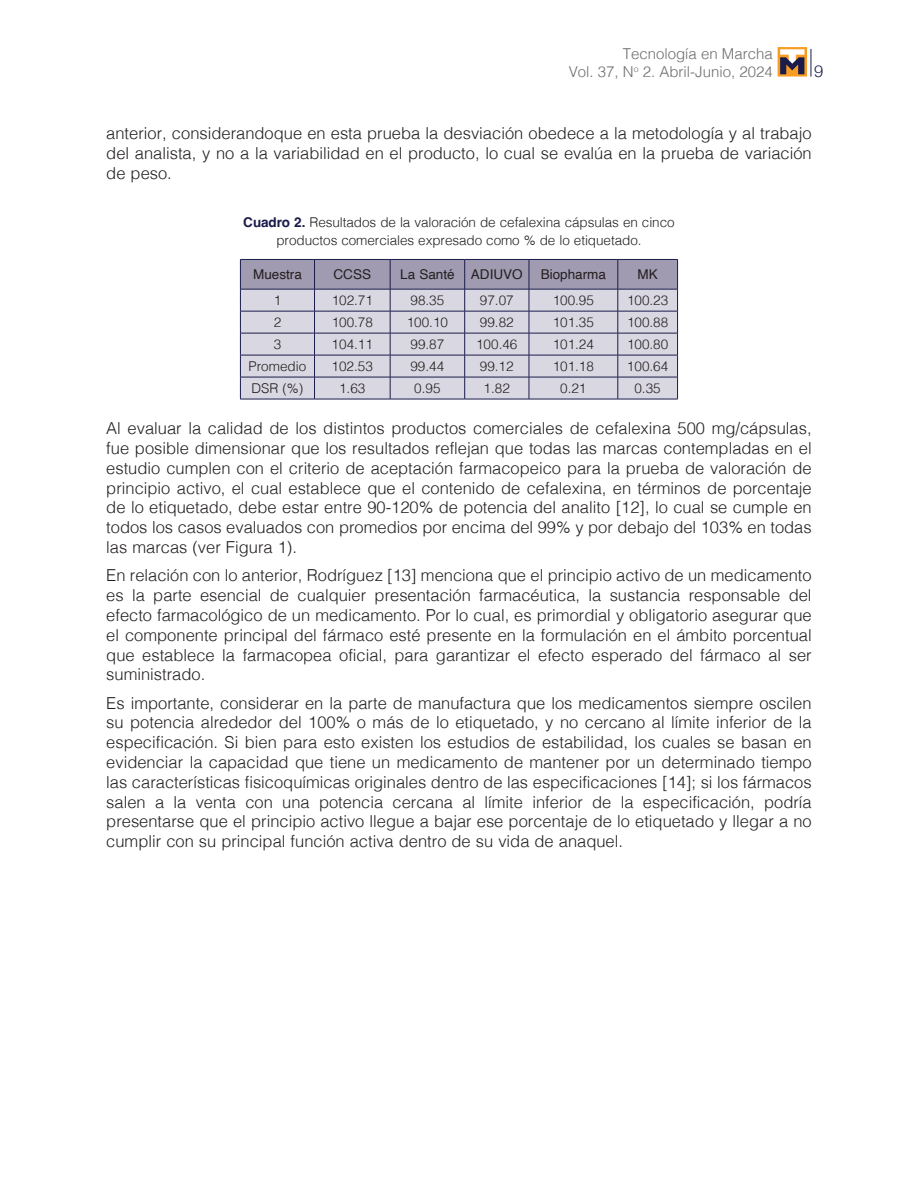
<style>
.page{position:relative;width:918px;height:1188px;background:#fff}
.page>*{position:absolute;margin:0;border:0;box-sizing:border-box;transform-origin:0 0}
.t1{font:300 16.5px/19.8px "Helvetica";color:#231f20;text-align:justify}
.t2{font:300 16.5px "Helvetica Neue";color:#1a1c4c}
.t3{font:300 15px/18px "Helvetica";color:#6c6d70;text-align:right}
.t4{font:300 13.5px/18px "Helvetica";letter-spacing:-.005em;color:#231f20;text-align:center}
.t5{font:13.5px "Helvetica";color:#231f20}
.s1{font-weight:700;color:#1a1c4c}
</style>
<div class="page">
<svg style="left:811px;top:49px;width:1px;height:28px"></svg>
<svg style="left:778px;top:47px;width:29px;height:30px"></svg>
<svg style="left:780px;top:49px;width:24px;height:25px"></svg>
<svg style="left:240px;top:259px;width:438px;height:140px"></svg>
<hr style="left:240px;top:399px;width:75px;height:1px;background:#1a1c4c">
<hr style="left:315px;top:399px;width:75px;height:1px;background:#1a1c4c">
<hr style="left:390px;top:399px;width:75px;height:1px;background:#1a1c4c">
<hr style="left:465px;top:399px;width:64px;height:1px;background:#1a1c4c">
<hr style="left:529px;top:399px;width:89px;height:1px;background:#1a1c4c">
<hr style="left:618px;top:399px;width:60px;height:1px;background:#1a1c4c">
<p class="t3" style="left:569px;top:43px;width:206px">Tecnología en Marcha<br>Vol. 37, N<sup>o</sup> 2. Abril-Junio, 2024</p>
<p class="t2" style="left:814px;top:57px;width:11px">9</p>
<p class="t1" style="left:106px;top:122px;width:707px">anterior, considerandoque en esta prueba la desviación obedece a la metodología y al trabajo del analista, y no a la variabilidad en el producto, lo cual se evalúa en la prueba de variación de peso.</p>
<p class="t4" style="left:243px;top:212px;width:433px"><span class="s1">Cuadro 2.</span> Resultados de la valoración de cefalexina cápsulas en cinco productos comerciales expresado como % de lo etiquetado.</p>
<p class="t5" style="left:253px;top:264px;width:50px">Muestra</p>
<p class="t5" style="left:334px;top:264px;width:39px">CCSS</p>
<p class="t5" style="left:400px;top:264px;width:124px">La Santé ADIUVO</p>
<p class="t5" style="left:541px;top:264px;width:67px">Biopharma</p>
<p class="t5" style="left:638px;top:264px;width:22px">MK</p>
<p class="t4" style="left:274px;top:290px;width:9px">1</p>
<p class="t4" style="left:332px;top:290px;width:43px">102.71</p>
<p class="t4" style="left:411px;top:290px;width:35px">98.35</p>
<p class="t4" style="left:480px;top:290px;width:35px">97.07</p>
<p class="t4" style="left:553px;top:290px;width:43px">100.95</p>
<p class="t4" style="left:627px;top:290px;width:43px">100.23</p>
<p class="t4" style="left:274px;top:312px;width:9px">2</p>
<p class="t4" style="left:332px;top:312px;width:43px">100.78</p>
<p class="t4" style="left:407px;top:312px;width:43px">100.10</p>
<p class="t4" style="left:480px;top:312px;width:35px">99.82</p>
<p class="t4" style="left:553px;top:312px;width:43px">101.35</p>
<p class="t4" style="left:627px;top:312px;width:43px">100.88</p>
<p class="t4" style="left:274px;top:334px;width:9px">3</p>
<p class="t4" style="left:332px;top:334px;width:43px">104.11</p>
<p class="t4" style="left:411px;top:334px;width:35px">99.87</p>
<p class="t4" style="left:476px;top:334px;width:43px">100.46</p>
<p class="t4" style="left:553px;top:334px;width:43px">101.24</p>
<p class="t4" style="left:627px;top:334px;width:43px">100.80</p>
<p class="t4" style="left:249px;top:356px;width:59px">Promedio</p>
<p class="t4" style="left:332px;top:356px;width:43px">102.53</p>
<p class="t4" style="left:410px;top:356px;width:35px">99.44</p>
<p class="t4" style="left:480px;top:356px;width:35px">99.12</p>
<p class="t4" style="left:553px;top:356px;width:43px">101.18</p>
<p class="t4" style="left:627px;top:356px;width:43px">100.64</p>
<p class="t4" style="left:251px;top:378px;width:54px">DSR (%)</p>
<p class="t4" style="left:339px;top:378px;width:28px">1.63</p>
<p class="t4" style="left:414px;top:378px;width:28px">0.95</p>
<p class="t4" style="left:484px;top:378px;width:28px">1.82</p>
<p class="t4" style="left:560px;top:378px;width:28px">0.21</p>
<p class="t4" style="left:634px;top:378px;width:28px">0.35</p>
<p class="t1" style="left:106px;top:417px;width:707px">Al evaluar la calidad de los distintos productos comerciales de cefalexina 500 mg/cápsulas, fue posible dimensionar que los resultados reflejan que todas las marcas contempladas en el estudio cumplen con el criterio de aceptación farmacopeico para la prueba de valoración de principio activo, el cual establece que el contenido de cefalexina, en términos de porcentaje de lo etiquetado, debe estar entre 90-120% de potencia del analito [12], lo cual se cumple en todos los casos evaluados con promedios por encima del 99% y por debajo del 103% en todas las marcas (ver Figura 1).</p>
<p class="t1" style="left:106px;top:564px;width:707px">En relación con lo anterior, Rodríguez [13] menciona que el principio activo de un medicamento es la parte esencial de cualquier presentación farmacéutica, la sustancia responsable del efecto farmacológico de un medicamento. Por lo cual, es primordial y obligatorio asegurar que el componente principal del fármaco esté presente en la formulación en el ámbito porcentual que establece la farmacopea oficial, para garantizar el efecto esperado del fármaco al ser suministrado.</p>
<p class="t1" style="left:106px;top:692px;width:707px">Es importante, considerar en la parte de manufactura que los medicamentos siempre oscilen su potencia alrededor del 100% o más de lo etiquetado, y no cercano al límite inferior de la especificación. Si bien para esto existen los estudios de estabilidad, los cuales se basan en evidenciar la capacidad que tiene un medicamento de mantener por un determinado tiempo las características fisicoquímicas originales dentro de las especificaciones [14]; si los fármacos salen a la venta con una potencia cercana al límite inferior de la especificación, podría presentarse que el principio activo llegue a bajar ese porcentaje de lo etiquetado y llegar a no cumplir con su principal función activa dentro de su vida de anaquel.</p>
</div>
